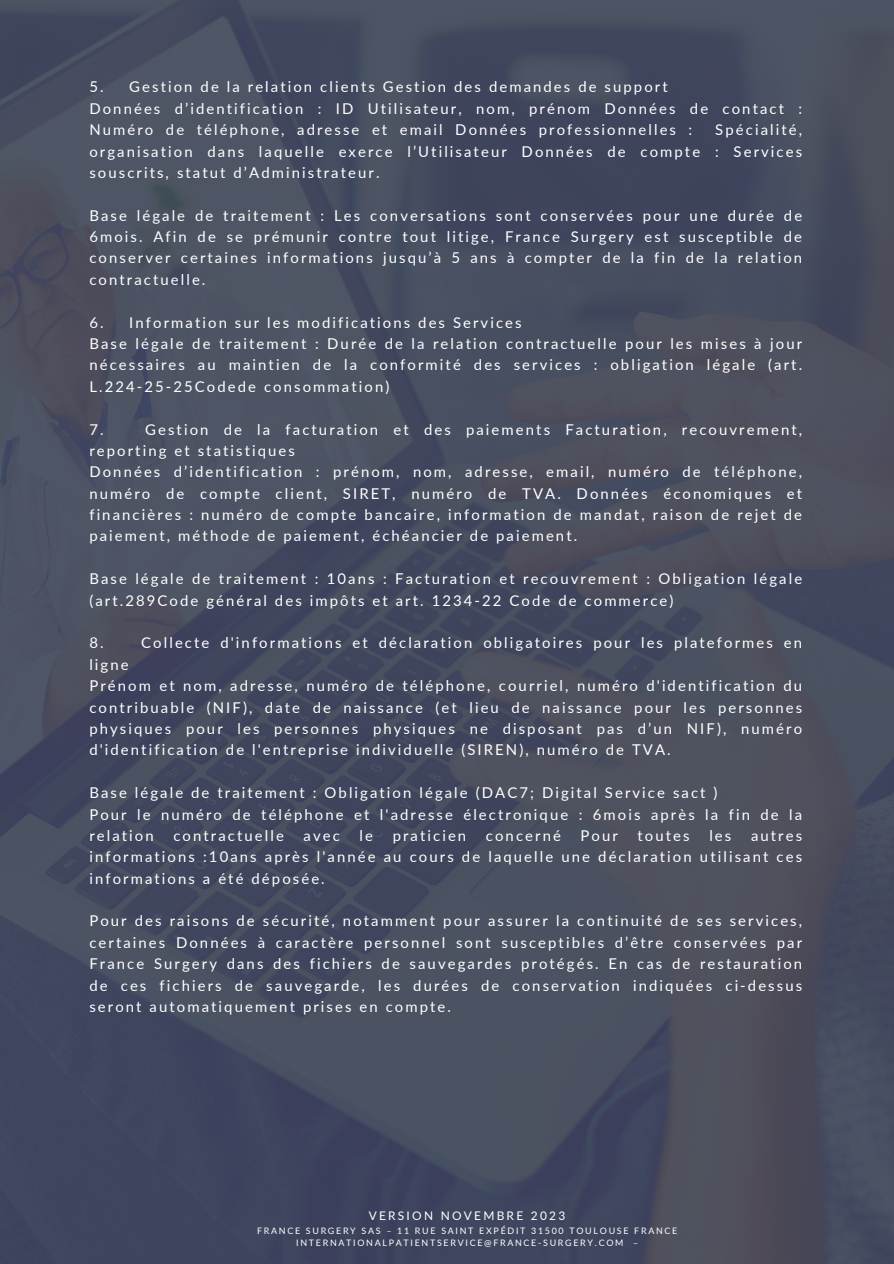
<style>
.page{position:relative;width:894px;height:1264px;background:#fff}
.page>*{position:absolute;margin:0;border:0;box-sizing:border-box;transform-origin:0 0}
.t1{font:14.85px/21.3px "Lato";letter-spacing:.14em;color:#fff}
.t2{font:11.85px "Lato";letter-spacing:.19em;color:#fff}
.t3{font:8.85px/11.9px "Lato";letter-spacing:.19em;color:#fff;text-align:center}
</style>
<div class="page">
<img style="left:0;top:0;width:893px;height:1263px">
<p class="t1" style="left:89px;top:76px;width:714px">5. Gestion de la relation clients Gestion des demandes de support<br>Données d’identification : ID Utilisateur, nom, prénom Données de contact :<br>Numéro de téléphone, adresse et email Données professionnelles :</p>
<p class="t1" style="left:89px;top:119px;width:714px;text-align:justify;text-indent:625px">Spécialité, organisation dans laquelle exerce l’Utilisateur Données de compte : Services souscrits, statut d’Administrateur.</p>
<p class="t1" style="left:89px;top:204px;width:714px;text-align:justify">Base légale de traitement : Les conversations sont conservées pour une durée de 6mois. Afin de se prémunir contre tout litige, France Surgery est susceptible de conserver certaines informations jusqu’à 5 ans à compter de la fin de la relation contractuelle.</p>
<p class="t1" style="left:89px;top:311px;width:714px">6. Information sur les modifications des Services<br>Base légale de traitement : Durée de la relation contractuelle pour les mises à jour nécessaires au maintien de la conformité des services : obligation légale (art.<br>L.224-25-25Codede consommation)</p>
<p class="t1" style="left:89px;top:418px;width:16px">7.</p>
<p class="t1" style="left:89px;top:418px;width:714px;text-indent:56px">Gestion de la facturation et des paiements Facturation, recouvrement, reporting et statistiques<br>Données d’identification : prénom, nom, adresse, email, numéro de téléphone, numéro de compte client, SIRET, numéro de TVA. Données économiques et financières : numéro de compte bancaire, information de mandat, raison de rejet de paiement, méthode de paiement, échéancier de paiement.</p>
<p class="t1" style="left:89px;top:568px;width:714px">Base légale de traitement : 10ans : Facturation et recouvrement : Obligation légale (art.289Code général des impôts et art. 1234-22 Code de commerce)</p>
<p class="t1" style="left:89px;top:632px;width:16px">8.</p>
<p class="t1" style="left:141px;top:632px;width:662px">Collecte d'informations et déclaration obligatoires pour les plateformes en</p>
<p class="t1" style="left:89px;top:653px;width:714px">ligne<br>Prénom et nom, adresse, numéro de téléphone, courriel, numéro d'identification du contribuable (NIF), date de naissance (et lieu de naissance pour les personnes physiques pour les personnes physiques ne disposant pas d’un NIF), numéro d'identification de l'entreprise individuelle (SIREN), numéro de TVA.</p>
<p class="t1" style="left:89px;top:781px;width:714px">Base légale de traitement : Obligation légale (DAC7; Digital Service sact )<br>Pour le numéro de téléphone et l'adresse électronique : 6mois après la fin de la relation</p>
<p class="t1" style="left:173px;top:824px;width:112px">contractuelle</p>
<p class="t1" style="left:303px;top:824px;width:38px">avec</p>
<p class="t1" style="left:359px;top:824px;width:15px">le</p>
<p class="t1" style="left:392px;top:824px;width:75px">praticien</p>
<p class="t1" style="left:486px;top:824px;width:76px">concerné</p>
<p class="t1" style="left:580px;top:824px;width:39px">Pour</p>
<p class="t1" style="left:637px;top:824px;width:54px">toutes</p>
<p class="t1" style="left:709px;top:824px;width:23px">les</p>
<p class="t1" style="left:89px;top:824px;width:714px;text-align:justify;text-indent:661px">autres informations :10ans après l'année au cours de laquelle une déclaration utilisant ces informations a été déposée.</p>
<p class="t1" style="left:89px;top:910px;width:714px;text-align:justify">Pour des raisons de sécurité, notamment pour assurer la continuité de ses services, certaines Données à caractère personnel sont susceptibles d’être conservées par France Surgery dans des fichiers de sauvegardes protégés. En cas de restauration de ces fichiers de sauvegarde, les durées de conservation indiquées ci-dessus seront automatiquement prises en compte.</p>
<p class="t2" style="left:368px;top:1208px;width:198px">VERSION NOVEMBRE 2023</p>
<p class="t3" style="left:257px;top:1224px;width:421px">FRANCE SURGERY SAS – 11 RUE SAINT EXPÉDIT 31500 TOULOUSE FRANCE<br>INTERNATIONALPATIENTSERVICE@FRANCE-SURGERY.COM –</p>
</div>
